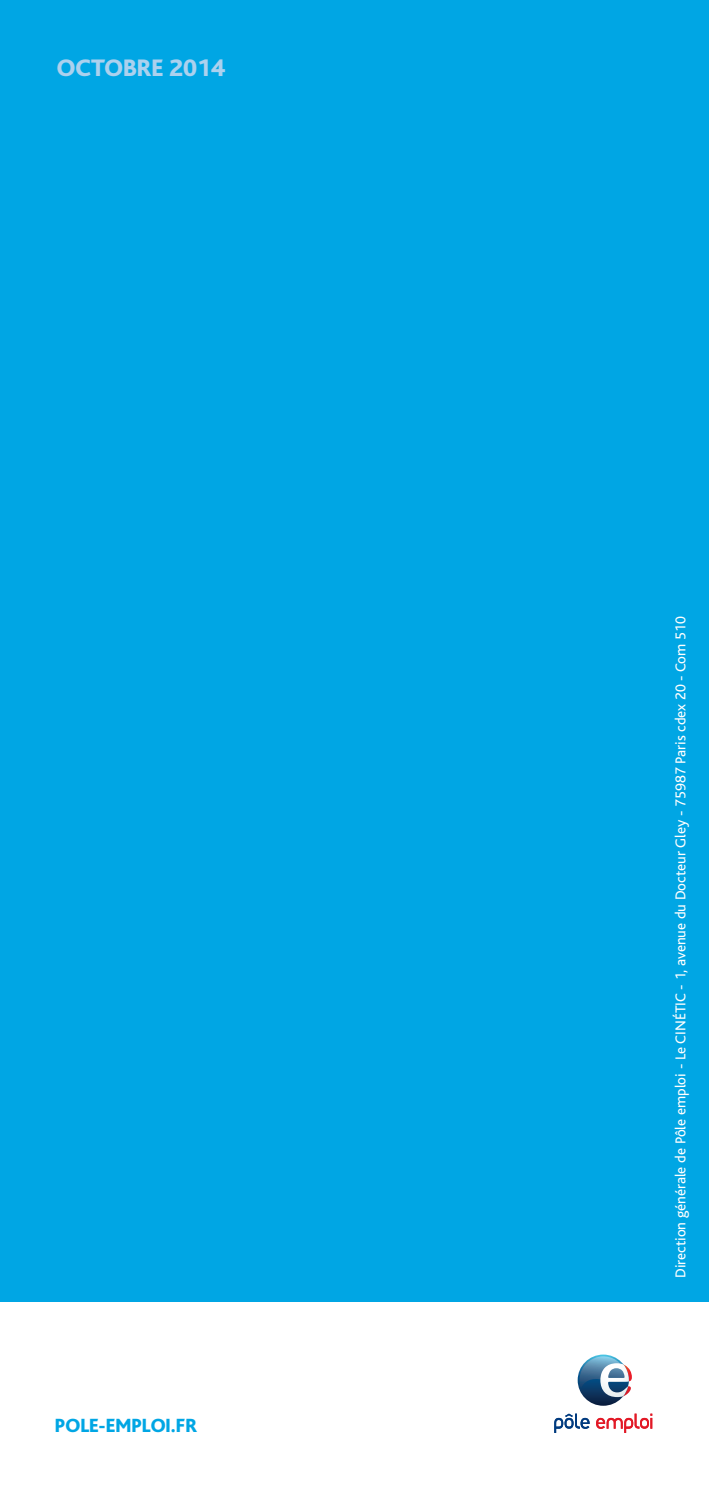
<style>
.page{position:relative;width:709px;height:1489px;background:#fff}
.page>*{position:absolute;margin:0;border:0;box-sizing:border-box;transform-origin:0 0}
.DATE{font:800 25px "Bliss";color:#acd1ee}
.t1{font:800 20px "Bliss";color:#00a6e4}
.SIGNATURE{font:15px "Bliss";color:#fff}
</style>
<div class="page">
<div style="left:0;top:0;width:709px;height:1300px;background:#00a6e4"></div>
<svg style="left:577px;top:1354px;width:52px;height:51px"></svg>
<svg style="left:579px;top:1356px;width:53px;height:40px"></svg>
<svg style="left:554px;top:1413px;width:35px;height:19px"></svg>
<svg style="left:596px;top:1413px;width:56px;height:19px"></svg>
<p class="DATE" style="left:57px;top:55px;width:170px">OCTOBRE 2014</p>
<p class="t1" style="left:55px;top:1415px;width:144px">POLE-EMPLOI.FR</p>
<p class="SIGNATURE" style="left:672px;top:1277px;width:663px;rotate:-90deg">Direction générale de Pôle emploi - Le CINÉTIC - 1, avenue du Docteur Gley - 75987 Paris cdex 20 - Com 510</p>
</div>
